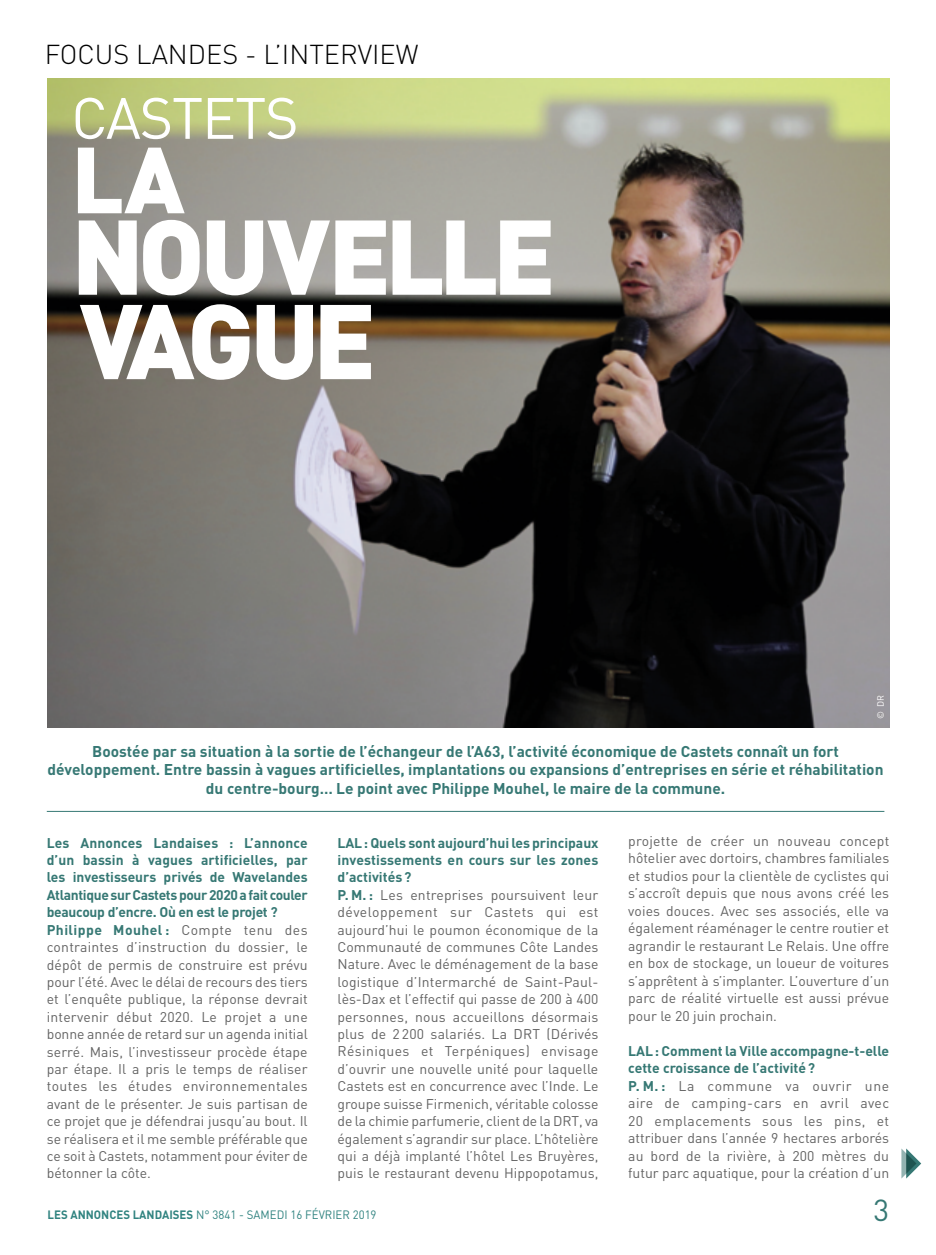
<style>
.page{position:relative;width:936px;height:1255px;background:#fff}
.page>*{position:absolute;margin:0;border:0;box-sizing:border-box;transform-origin:0 0}
.t1{font:900 104.25px/84.4px "DIN";letter-spacing:-.06em;color:#fff}
.t2{font:900 92.25px "DIN";color:#fff}
.t3{font:57.3px "DIN";letter-spacing:-.025em;color:#fff}
.t4{font:30px "DIN";color:#367874}
.t5{font:300 27px "DIN";color:#000}
.t6{font:700 15.45px/18.6px "DIN";color:#367874;text-align:center}
.t7{font:13.95px/17.4px "DIN";letter-spacing:.005em;color:#636363}
.t8{font:12px "DIN";color:#308380;scale:.95 1}
.t9{font:9px "DIN";color:#fff}
.s1{font-weight:700;color:#367874}
.s2{font-weight:700}
</style>
<div class="page">
<img style="left:48px;top:78px;width:841px;height:649px">
<hr style="left:47px;top:811px;width:837px;height:1px;background:#367874">
<svg style="left:901px;top:1148px;width:20px;height:30px"></svg>
<h3 class="t5" style="left:45px;top:37px;width:375px">FOCUS LANDES - L’INTERVIEW</h3>
<h3 class="t3" style="left:71px;top:82px;width:229px">CASTETS</h3>
<h2 class="t2" style="left:71px;top:118px;width:115px">LA</h2>
<h1 class="t1" style="left:71px;top:209px;width:486px">NOUVELLE<br>VAGUE</h1>
<p class="t9" style="left:874px;top:719px;width:26px;rotate:-90deg">© DR</p>
<p class="t6" style="left:48px;top:741px;width:837px">Boostée par sa situation à la sortie de l’échangeur de l’A63, l’activité économique de Castets connaît un fort développement. Entre bassin à vagues artificielles, implantations ou expansions d’entreprises en série et réhabilitation du centre-bourg… Le point avec Philippe Mouhel, le maire de la commune.</p>
<p class="t7" style="left:47px;top:833px;width:262px"><span class="s1">Les Annonces Landaises : L’annonce d’un bassin à vagues artificielles, par les investisseurs privés de Wavelandes Atlantique sur Castets pour 2020 a fait couler beaucoup d’encre. Où en est le projet ?<br>Philippe Mouhel :</span> Compte tenu des contraintes d’instruction du dossier, le dépôt de permis de construire est prévu pour l’été. Avec le délai de recours des tiers et l’enquête publique, la réponse devrait intervenir début 2020. Le projet a une bonne année de retard sur un agenda initial serré. Mais, l’investisseur procède étape par étape. Il a pris le temps de réaliser toutes les études environnementales avant de le présenter. Je suis partisan de ce projet que je défendrai jusqu’au bout. Il se réalisera et il me semble préférable que ce soit à Castets, notamment pour éviter de bétonner la côte.</p>
<p class="t7" style="left:337px;top:833px;width:262px"><span class="s1">LAL: Quels sont aujourd’hui les principaux investissements en cours sur les zones d’activités?<br>P. M.:</span> Les entreprises poursuivent leur développement sur Castets qui est aujourd’hui le poumon économique de la Communauté de communes Côte Landes Nature. Avec le déménagement de la base logistique d’Intermarché de Saint-Paul&shy;lès-Dax et l’effectif qui passe de 200 à 400 personnes, nous accueillons désormais plus de 2 200 salariés. La DRT (Dérivés Résiniques et Terpéniques) envisage d’ouvrir une nouvelle unité pour laquelle Castets est en concurrence avec l’Inde. Le groupe suisse Firmenich, véritable colosse de la chimie parfumerie, client de la DRT, va également s’agrandir sur place. L’hôtelière qui a déjà implanté l’hôtel Les Bruyères, puis le restaurant devenu Hippopotamus,</p>
<p class="t7" style="left:628px;top:831px;width:262px;text-align:justify">projette de créer un nouveau concept hôtelier avec dortoirs, chambres familiales et studios pour la clientèle de cyclistes qui s’accroît depuis que nous avons créé les voies douces. Avec ses associés, elle va également réaménager le centre routier et agrandir le restaurant Le Relais. Une offre en box de stockage, un loueur de voitures s’apprêtent à s’implanter. L’ouverture d’un parc de réalité virtuelle est aussi prévue pour le 20 juin prochain.</p>
<p class="t7" style="left:628px;top:1041px;width:262px"><span class="s1">LAL: Comment la Ville accompagne-t-elle cette croissance de l’activité?<br>P. M. :</span> La commune va ouvrir une aire de camping-cars en avril avec 20 emplacements sous les pins, et attribuer dans l’année 9 hectares arborés au bord de la rivière, à 200 mètres du futur parc aquatique, pour la création d’un</p>
<p class="t8" style="left:48px;top:1206px;width:348px"><span class="s2">LES ANNONCES LANDAISES</span> N° 3841 - SAMEDI 16 FÉVRIER 2019</p>
<h3 class="t4" style="left:873px;top:1191px;width:17px">3</h3>
</div>
